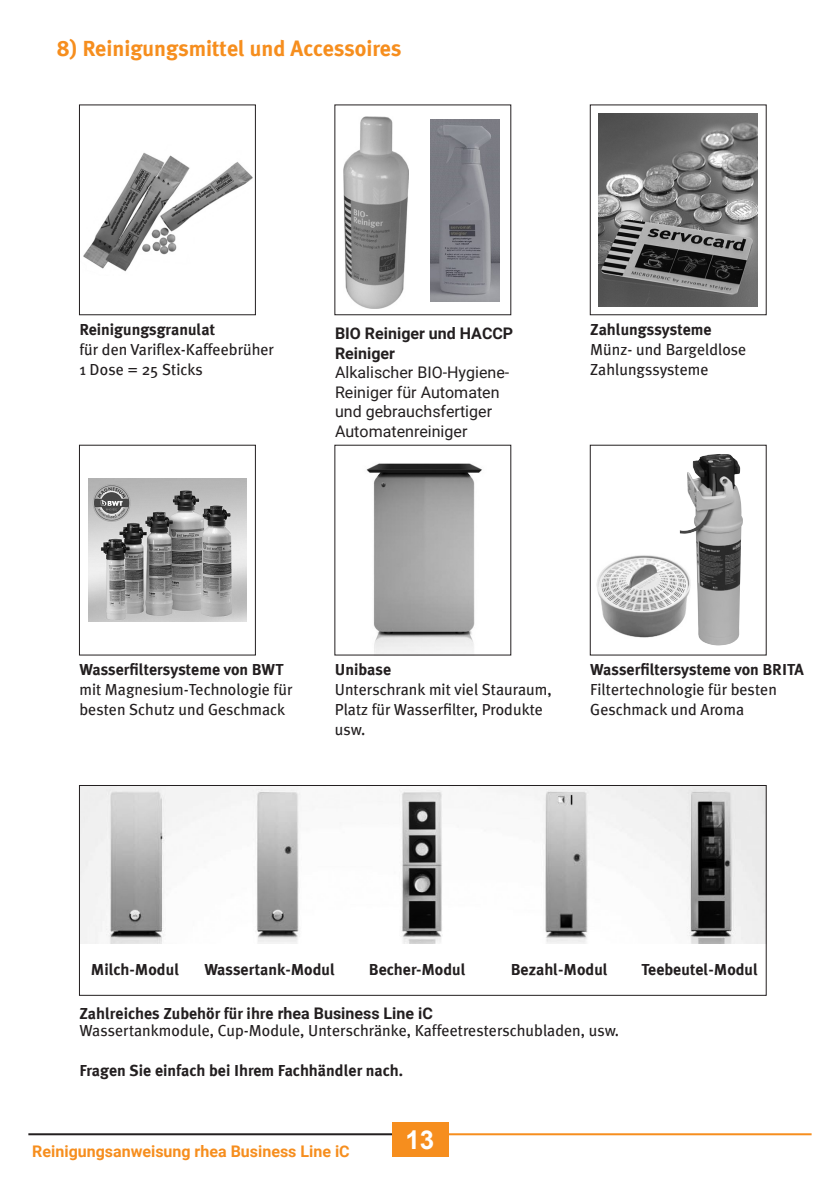
<style>
.page{position:relative;width:840px;height:1191px;background:#fff}
.page>*{position:absolute;margin:0;border:0;box-sizing:border-box;transform-origin:0 0}
.t1{font:700 26px "Arial";color:#fff}
.t2{font:700 22px "Meta Plus";color:#f68e1e}
.t3{font:16px/20px "Meta Plus";color:#231f20}
.t4{font:700 16px "Meta Plus";color:#231f20}
.t5{font:16px/19.6px "Roboto";color:#231f20}
.t6{font:700 16px "Roboto";color:#f68e1e}
.t7{font:700 16px/19.6px "Roboto";color:#231f20}
.s1{font-weight:700}
.s2{font-family:"Roboto";font-weight:700}
</style>
<div class="page">
<hr style="left:28px;top:1133px;width:369px;height:2px;background:#231f20">
<hr style="left:442px;top:1133px;width:369px;height:2px;background:#f68e1e">
<div style="left:391px;top:1123px;width:57px;height:34px;background:#f68e1e"></div>
<img style="left:596px;top:555px;width:83px;height:83px">
<img style="left:83px;top:152px;width:170px;height:120px">
<div style="left:79px;top:104px;width:177px;height:211px;border:1px solid #231f20"></div>
<div style="left:589px;top:104px;width:177px;height:211px;border:1px solid #231f20"></div>
<img style="left:679px;top:454px;width:63px;height:191px">
<img style="left:343px;top:116px;width:65px;height:192px">
<img style="left:366px;top:463px;width:116px;height:190px">
<img style="left:88px;top:478px;width:158px;height:144px">
<div style="left:79px;top:445px;width:177px;height:210px;border:1px solid #231f20"></div>
<img style="left:81px;top:787px;width:683px;height:156px">
<div style="left:79px;top:785px;width:687px;height:210px;border:1px solid #231f20"></div>
<img style="left:598px;top:113px;width:159px;height:193px">
<img style="left:430px;top:120px;width:69px;height:181px">
<h2 class="t2" style="left:57px;top:36px;width:346px">8) Reinigungsmittel und Accessoires</h2>
<p class="t4" style="left:79px;top:320px;width:137px">Reinigungsgranulat</p>
<p class="t3" style="left:79px;top:339px;width:196px">für den Variflex-Kaffeebrüher<br>1 Dose = 25 Sticks</p>
<p class="t7" style="left:335px;top:323px;width:180px">BIO Reiniger und HACCP<br>Reiniger</p>
<p class="t5" style="left:335px;top:362px;width:175px">Alkalischer BIO-Hygiene-<br>Reiniger für Automaten und gebrauchsfertiger<br>Automatenreiniger</p>
<p class="t4" style="left:590px;top:320px;width:123px">Zahlungssysteme</p>
<p class="t3" style="left:590px;top:339px;width:157px">Münz- und Bargeldlose<br>Zahlungssysteme</p>
<p class="t4" style="left:79px;top:660px;width:205px">Wasserfiltersysteme von BWT</p>
<p class="t3" style="left:79px;top:679px;width:214px">mit Magnesium-Technologie für besten Schutz und Geschmack</p>
<p class="t4" style="left:334px;top:660px;width:58px">Unibase</p>
<p class="t3" style="left:334px;top:679px;width:218px">Unterschrank mit viel Stauraum,<br>Platz für Wasserfilter, Produkte usw.</p>
<p class="t4" style="left:590px;top:660px;width:215px">Wasserfiltersysteme von BRITA</p>
<p class="t3" style="left:590px;top:679px;width:188px">Filtertechnologie für besten<br>Geschmack und Aroma</p>
<p class="t4" style="left:91px;top:959px;width:90px">Milch-Modul</p>
<p class="t4" style="left:204px;top:959px;width:132px">Wassertank-Modul</p>
<p class="t4" style="left:369px;top:959px;width:98px">Becher-Modul</p>
<p class="t4" style="left:510px;top:959px;width:98px">Bezahl-Modul</p>
<p class="t4" style="left:641px;top:959px;width:118px">Teebeutel-Modul</p>
<p class="t3" style="left:79px;top:1005px;width:541px;line-height:16.4px"><span class="s1">Zahlreiches Zubehör für ihre</span> <span class="s2">rhea Business Line iC<br></span>Wassertankmodule, Cup-Module, Unterschränke, Kaffeetresterschubladen, usw.</p>
<p class="t4" style="left:79px;top:1061px;width:325px">Fragen Sie einfach bei Ihrem Fachhändler nach.</p>
<p class="t6" style="left:32px;top:1139px;width:319px">Reinigungsanweisung rhea Business Line iC</p>
<h1 class="t1" style="left:405px;top:1123px;width:30px">13</h1>
</div>
